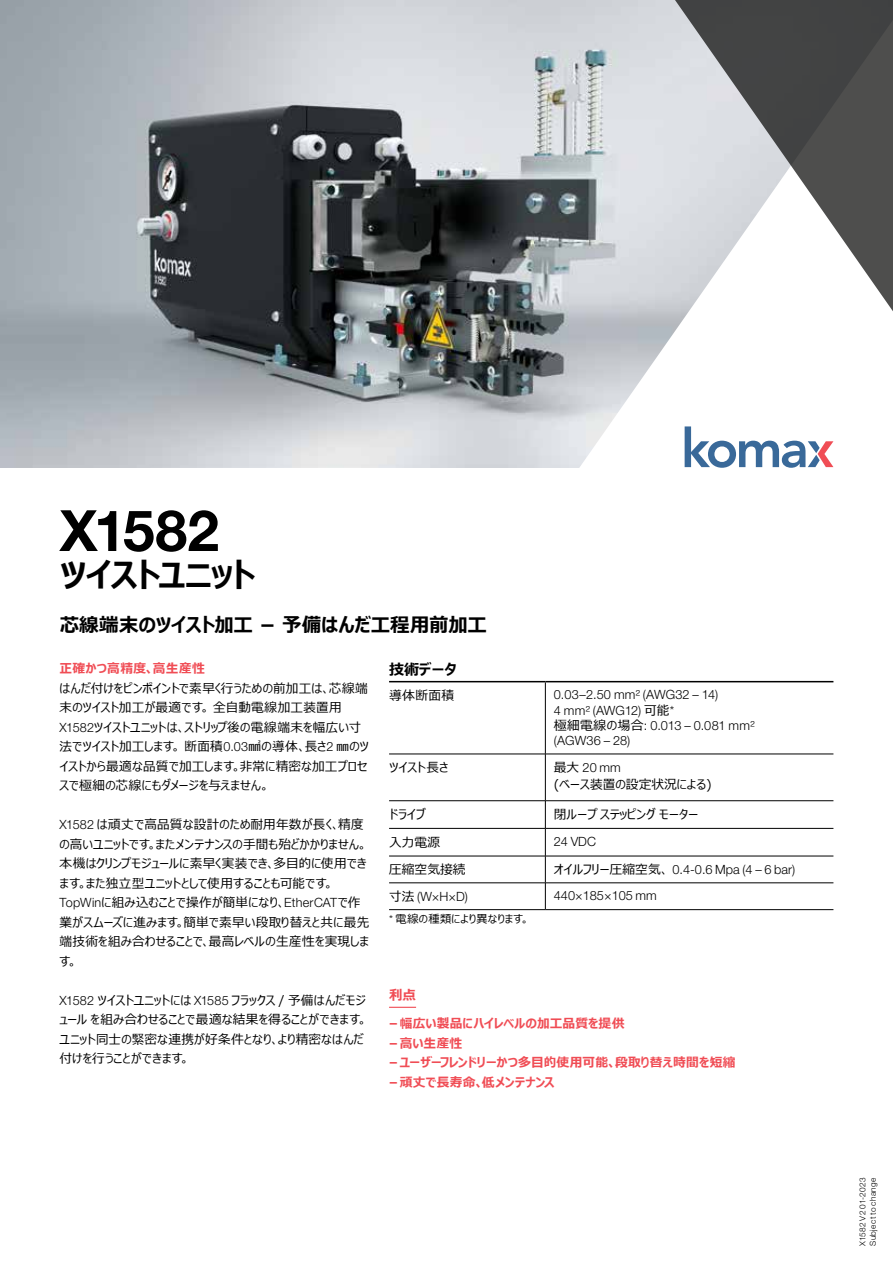
<style>
.page{position:relative;width:893px;height:1263px;background:#fff}
.page>*{position:absolute;margin:0;border:0;box-sizing:border-box;transform-origin:0 0}
.t1{font:700 57px "Helvetica Neue LT Std";letter-spacing:-.02em;color:#000}
.t2{font:700 33px "Meiryo UI";letter-spacing:-.045em;color:#000}
.t3{font:700 19.5px "Meiryo UI";letter-spacing:-.015em;color:#000}
.t4{font:700 15px "Meiryo UI";color:#000}
.t5{font:700 13.5px "Meiryo UI";color:#f04d55}
.t6{font:12.75px/19.5px "Meiryo UI";letter-spacing:.01em;color:#000}
.t7{font:300 12.75px/15.3px "Helvetica Neue LT Std";color:#000}
.t8{font:700 12.75px "Meiryo UI";letter-spacing:.005em;color:#f04d55}
.t9{font:11.25px "Meiryo UI";letter-spacing:.03em;color:#000}
.t10{font:300 8.25px/10.5px "Helvetica Neue LT Std";letter-spacing:.04em;color:#000}
.s1{font-family:"Helvetica Neue LT Std";font-weight:300}
.s2{font-family:"Meiryo UI";font-weight:400}
</style>
<div class="page">
<img style="left:0;top:0;width:659px;height:468px">
<svg style="left:565px;top:20px;width:269px;height:448px"></svg>
<svg style="left:659px;top:0;width:234px;height:363px"></svg>
<svg style="left:685px;top:426px;width:148px;height:42px"></svg>
<hr style="left:545px;top:682px;width:1px;height:72px;background:#000">
<svg style="left:389px;top:754px;width:444px;height:155px"></svg>
<hr style="left:389px;top:856px;width:156px;height:1px;background:#000">
<hr style="left:545px;top:856px;width:288px;height:1px;background:#000">
<hr style="left:389px;top:882px;width:156px;height:1px;background:#000">
<hr style="left:545px;top:882px;width:288px;height:1px;background:#000">
<hr style="left:389px;top:909px;width:156px;height:1px;background:#000">
<hr style="left:545px;top:909px;width:288px;height:1px;background:#000">
<hr style="left:389px;top:681px;width:156px;height:1px;background:#000">
<hr style="left:545px;top:681px;width:288px;height:1px;background:#000">
<svg style="left:389px;top:1007px;width:27px;height:1px"></svg>
<h1 class="t1" style="left:60px;top:495px;width:161px">X1582</h1>
<h2 class="t2" style="left:60px;top:552px;width:197px">ツイストユニット</h2>
<h3 class="t3" style="left:60px;top:611px;width:429px">芯線端末のツイスト加工 － 予備はんだ工程用前加工</h3>
<p class="t8" style="left:60px;top:659px;width:147px">正確かつ高精度、高生産性</p>
<p class="t6" style="left:60px;top:679px;width:311px">はんだ付けをピンポイントで素早く行うための前加工は、芯線端末のツイスト加工が最適です。 全自動電線加工装置用<br><span class="s1">X1582</span>ツイストユニットは、ストリップ後の電線端末を幅広い寸法でツイスト加工します。 断面積<span class="s1">0.03</span>㎟の導体、長さ<span class="s1">2</span> ㎜のツイストから最適な品質で加工します。非常に精密な加工プロセスで極細の芯線にもダメージを与えません。</p>
<p class="t6" style="left:60px;top:815px;width:311px"><span class="s1">X1582</span> は頑丈で高品質な設計のため耐用年数が長く、精度の高いユニットです。またメンテナンスの手間も殆どかかりません。本機はクリンプモジュールに素早く実装でき、多目的に使用できます。また独立型ユニットとして使用することも可能です。<br><span class="s1">TopWin</span>に組み込むことで操作が簡単になり、<span class="s1">EtherCAT</span>で作業がスムーズに進みます。簡単で素早い段取り替えと共に最先端技術を組み合わせることで、最高レベルの生産性を実現します。</p>
<p class="t6" style="left:60px;top:991px;width:309px"><span class="s1">X1582</span> ツイストユニットには <span class="s1">X1585</span> フラックス / 予備はんだモジュール を組み合わせることで最適な結果を得ることができます。ユニット同士の緊密な連携が好条件となり、より精密なはんだ付けを行うことができます。</p>
<p class="t4" style="left:389px;top:659px;width:69px">技術データ</p>
<p class="t6" style="left:389px;top:686px;width:67px">導体断面積</p>
<p class="t7" style="left:554px;top:687px;width:202px">0.03–2.50 mm² (AWG32 – 14)<br>4 mm² (AWG12) <span class="s2">可能</span>*<br><span class="s2">極細電線の場合</span>: 0.013 – 0.081 mm² (AGW36 – 28)</p>
<p class="t6" style="left:389px;top:758px;width:61px">ツイスト長さ</p>
<p class="t7" style="left:554px;top:760px;width:68px"><span class="s2">最大</span> 20 mm</p>
<p class="t6" style="left:554px;top:775px;width:160px">(ベース装置の設定状況による)</p>
<p class="t6" style="left:389px;top:805px;width:38px">ドライブ</p>
<p class="t6" style="left:554px;top:805px;width:146px">閉ループ ステッピング モーター</p>
<p class="t6" style="left:389px;top:833px;width:52px">入力電源</p>
<p class="t7" style="left:554px;top:833px;width:44px">24 VDC</p>
<p class="t6" style="left:389px;top:861px;width:78px">圧縮空気接続</p>
<p class="t7" style="left:554px;top:862px;width:243px"><span class="s2">オイルフリー圧縮空気、</span> 0.4-0.6 Mpa (4 – 6 bar)</p>
<p class="t7" style="left:389px;top:889px;width:80px"><span class="s2">寸法</span> (W×H×D)</p>
<p class="t7" style="left:554px;top:888px;width:105px">440×185×105 mm</p>
<p class="t9" style="left:389px;top:911px;width:142px"><span class="s1">*</span> 電線の種類により異なります。</p>
<p class="t5" style="left:389px;top:986px;width:29px">利点</p>
<p class="t8" style="left:389px;top:1015px;width:237px">– 幅広い製品にハイレベルの加工品質を提供</p>
<p class="t8" style="left:389px;top:1034px;width:75px">– 高い生産性</p>
<p class="t8" style="left:389px;top:1054px;width:348px">– ユーザーフレンドリーかつ多目的使用可能、段取り替え時間を短縮</p>
<p class="t8" style="left:389px;top:1073px;width:167px">– 頑丈で長寿命、低メンテナンス</p>
<p class="t10" style="left:857px;top:1246px;width:70px;rotate:-90deg">X1582 V2 01-2023<br>Subject to change</p>
</div>
